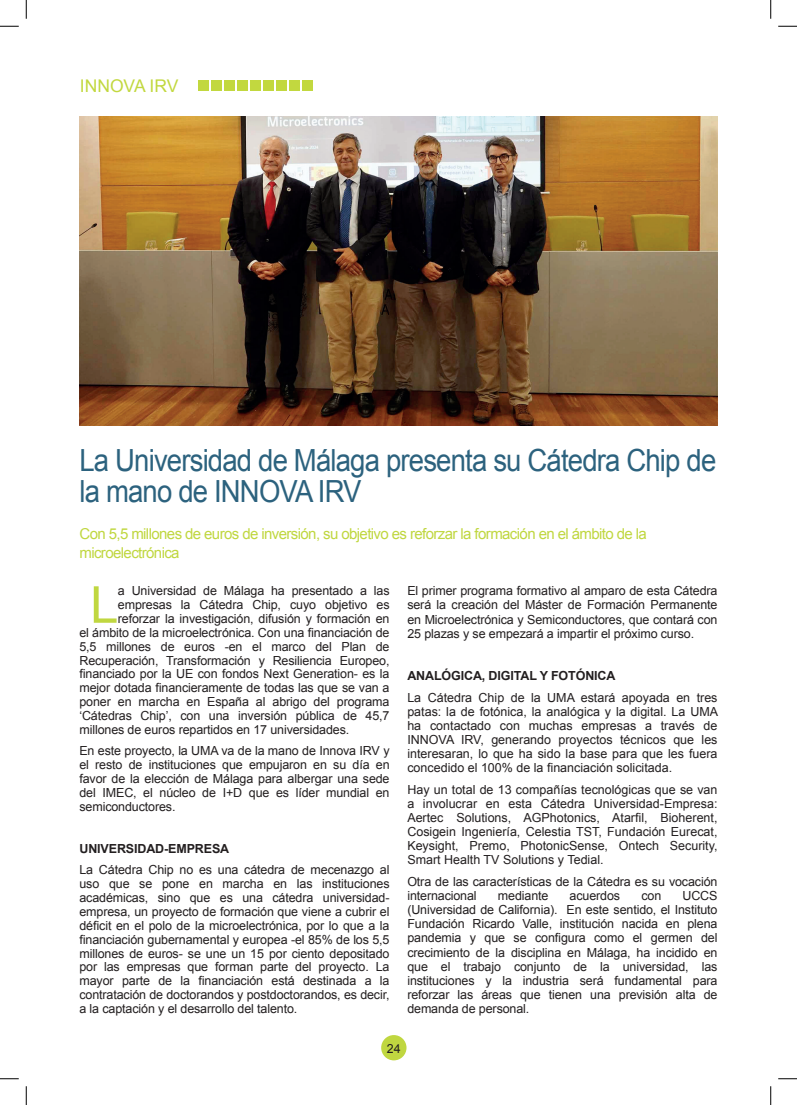
<style>
.page{position:relative;width:797px;height:1105px;background:#fff}
.page>*{position:absolute;margin:0;border:0;box-sizing:border-box;transform-origin:0 0}
.t1{font:50.88px "Arial";color:#c0d740}
.t2{font:30.5px/31.2px "Arial";letter-spacing:-.03em;color:#2c627e;scale:.9 1}
.t3{font:17.5px "Arial";color:#c2d83f}
.t4{font:15px/18.8px "Arial";letter-spacing:-.04em;color:#c0d740}
.t5{font:12.5px/14.1px "Arial";letter-spacing:-.01em;color:#231f20;text-align:justify}
.t6{font:700 12.5px "Arial";letter-spacing:-.01em;color:#231f20}
</style>
<div class="page">
<div style="left:381px;top:1035px;width:25px;height:25px;background:#c0d740;border-radius:50%"></div>
<img style="left:79px;top:117px;width:638px;height:309px">
<div style="left:198px;top:81px;width:10px;height:10px;background:#c2d83f"></div>
<div style="left:211px;top:81px;width:10px;height:10px;background:#c2d83f"></div>
<div style="left:224px;top:81px;width:10px;height:10px;background:#c2d83f"></div>
<div style="left:237px;top:81px;width:10px;height:10px;background:#c2d83f"></div>
<div style="left:250px;top:81px;width:10px;height:10px;background:#c2d83f"></div>
<div style="left:263px;top:81px;width:10px;height:10px;background:#c2d83f"></div>
<div style="left:276px;top:81px;width:10px;height:10px;background:#c2d83f"></div>
<div style="left:289px;top:81px;width:10px;height:10px;background:#c2d83f"></div>
<div style="left:302px;top:81px;width:11px;height:10px;background:#c2d83f"></div>
<svg style="left:0;top:25px;width:19px;height:2px"></svg>
<svg style="left:778px;top:25px;width:19px;height:2px"></svg>
<svg style="left:0;top:1078px;width:19px;height:1px"></svg>
<svg style="left:778px;top:1078px;width:19px;height:1px"></svg>
<svg style="left:25px;top:0;width:2px;height:19px"></svg>
<svg style="left:25px;top:1086px;width:2px;height:19px"></svg>
<svg style="left:770px;top:0;width:1px;height:19px"></svg>
<svg style="left:770px;top:1086px;width:1px;height:19px"></svg>
<h3 class="t3" style="left:80px;top:74px;width:100px">INNOVA IRV</h3>
<h2 class="t2" style="left:79px;top:445px;width:709px">La Universidad de Málaga presenta su Cátedra Chip de la mano de INNOVA IRV</h2>
<p class="t4" style="left:79px;top:525px;width:569px">Con 5,5 millones de euros de inversión, su objetivo es reforzar la formación en el ámbito de la microelectrónica</p>
<h1 class="t1" style="left:90px;top:572px;width:30px">L</h1>
<p class="t5" style="left:118px;top:584px;width:273px">a Universidad de Málaga ha presentado a las</p>
<p class="t5" style="left:118px;top:598px;width:273px">empresas la Cátedra Chip, cuyo objetivo es</p>
<p class="t5" style="left:118px;top:611px;width:273px">reforzar la investigación, difusión y formación en</p>
<p class="t5" style="left:79px;top:625px;width:311px">el ámbito de la microelectrónica. Con una financiación de</p>
<p class="t5" style="left:79px;top:639px;width:311px">5,5 millones de euros -en el marco del Plan de</p>
<p class="t5" style="left:79px;top:653px;width:311px">Recuperación, Transformación y Resiliencia Europeo,</p>
<p class="t5" style="left:79px;top:667px;width:311px">financiado por la UE con fondos Next Generation- es la</p>
<p class="t5" style="left:79px;top:681px;width:311px">mejor dotada financieramente de todas las que se van a</p>
<p class="t5" style="left:79px;top:695px;width:311px">poner en marcha en España al abrigo del programa</p>
<p class="t5" style="left:79px;top:709px;width:311px">‘Cátedras Chip’, con una inversión pública de 45,7</p>
<p class="t5" style="left:79px;top:723px;width:271px">millones de euros repartidos en 17 universidades.</p>
<p class="t5" style="left:79px;top:744px;width:312px">En este proyecto, la UMA va de la mano de Innova IRV y el resto de instituciones que empujaron en su día en favor de la elección de Málaga para albergar una sede del IMEC, el núcleo de I+D que es líder mundial en semiconductores.</p>
<p class="t6" style="left:79px;top:840px;width:151px">UNIVERSIDAD-EMPRESA</p>
<p class="t5" style="left:79px;top:863px;width:312px">La Cátedra Chip no es una cátedra de mecenazgo al uso que se pone en marcha en las instituciones académicas, sino que es una cátedra universidad&shy;empresa, un proyecto de formación que viene a cubrir el déficit en el polo de la microelectrónica, por lo que a la financiación gubernamental y europea -el 85% de los 5,5 millones de euros- se une un 15 por ciento depositado por las empresas que forman parte del proyecto. La mayor parte de la financiación está destinada a la contratación de doctorandos y postdoctorandos, es decir, a la captación y el desarrollo del talento.</p>
<p class="t5" style="left:407px;top:584px;width:311px">El primer programa formativo al amparo de esta Cátedra será la creación del Máster de Formación Permanente en Microelectrónica y Semiconductores, que contará con 25 plazas y se empezará a impartir el próximo curso.</p>
<p class="t6" style="left:407px;top:667px;width:210px">ANALÓGICA, DIGITAL Y FOTÓNICA</p>
<p class="t5" style="left:407px;top:690px;width:312px">La Cátedra Chip de la UMA estará apoyada en tres patas: la de fotónica, la analógica y la digital. La UMA ha contactado con muchas empresas a través de INNOVA IRV, generando proyectos técnicos que les interesaran, lo que ha sido la base para que les fuera concedido el 100% de la financiación solicitada.</p>
<p class="t5" style="left:407px;top:782px;width:312px">Hay un total de 13 compañías tecnológicas que se van a involucrar en esta Cátedra Universidad-Empresa:<br>Aertec Solutions, AGPhotonics, Atarfil, Bioherent, Cosigein Ingeniería, Celestia TST, Fundación Eurecat, Keysight, Premo, PhotonicSense, Ontech Security, Smart Health TV Solutions y Tedial.</p>
<p class="t5" style="left:407px;top:874px;width:311px">Otra de las características de la Cátedra es su vocación internacional</p>
<p class="t5" style="left:407px;top:888px;width:312px;text-indent:275px">UCCS (Universidad de California). En este sentido, el Instituto Fundación Ricardo Valle, institución nacida en plena pandemia y que se configura como el germen del crecimiento de la disciplina en Málaga, ha incidido en que el trabajo conjunto de la universidad, las instituciones y la industria será fundamental para reforzar las áreas que tienen una previsión alta de demanda de personal.</p>
<p class="t5" style="left:498px;top:888px;width:52px">mediante</p>
<p class="t5" style="left:569px;top:888px;width:52px">acuerdos</p>
<p class="t5" style="left:641px;top:888px;width:21px">con</p>
<p class="t5" style="left:387px;top:1041px;width:15px">24</p>
</div>
